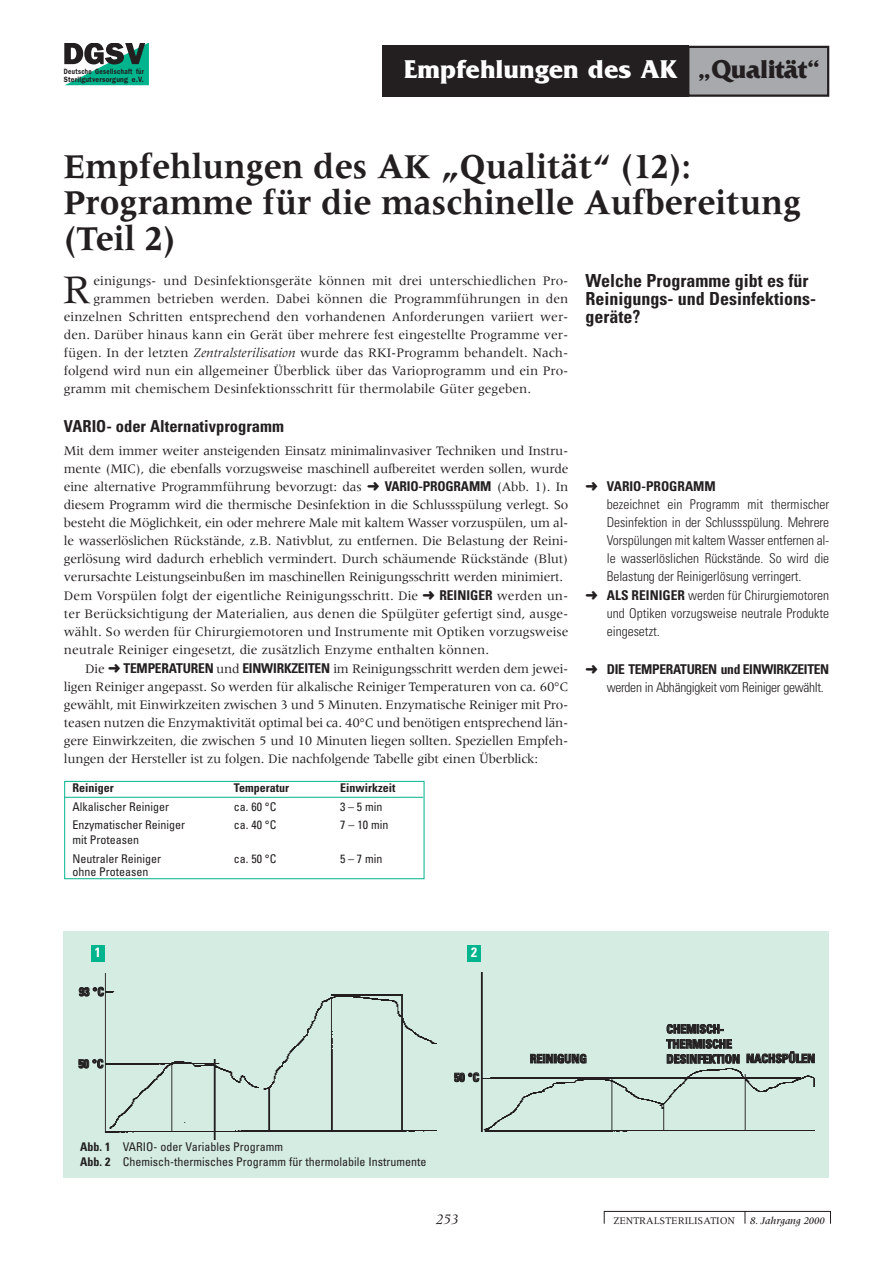
<style>
.page{position:relative;width:893px;height:1263px;background:#fff}
.page>*{position:absolute;margin:0;border:0;box-sizing:border-box;transform-origin:0 0}
.t1{font:41.85px "Meridien";color:#231f20}
.t2{font:700 36px/36px "Meridien";color:#231f20;scale:.9 1}
.t3{font:700 27px "Friz Quadrata";color:#fff}
.t4{font:700 condensed 18px/18px "Univers";color:#231f20}
.t5{font:700 condensed 16.5px "Univers";color:#231f20}
.t6{font:italic 15px "Meridien";color:#231f20}
.t7{font:13.5px/18.1px "Meridien";color:#231f20}
.t8{font:300 condensed 13.5px/18px "Univers";letter-spacing:-.005em;color:#231f20}
.t9{font:700 condensed 13.5px "Univers";color:#fff}
.t10{font:condensed 12px/18.3px "Univers";color:#231f20}
.t11{font:700 condensed 12px/15px "Univers";letter-spacing:-.005em;color:#231f20}
.t12{font:10.5px "Meridien";color:#231f20}
.t13{font:italic 500 10.5px "Meridien";color:#231f20}
.t14{font:600 7.65px/7.6px "Franklin Gothic";letter-spacing:.045em;color:#231f20;scale:.8 1}
.s1{color:#231f20}
.s2{font-style:italic}
.s3{font-family:"Univers";font-weight:700;font-stretch:condensed}
.s4{font-weight:700}
</style>
<div class="page">
<div style="left:64px;top:931px;width:765px;height:247px;background:#d4ece2"></div>
<svg style="left:745px;top:1212px;width:1px;height:12px"></svg>
<svg style="left:604px;top:1212px;width:1px;height:12px"></svg>
<hr style="left:604px;top:1211px;width:226px;height:1px;background:#231f20">
<svg style="left:830px;top:1211px;width:1px;height:13px"></svg>
<svg style="left:64px;top:44px;width:85px;height:41px"></svg>
<div style="left:383px;top:46px;width:306px;height:51px;background:#231f20"></div>
<div style="left:689px;top:48px;width:138px;height:47px;background:#a7a9ac"></div>
<div style="left:687px;top:46px;width:142px;height:51px;border:2px solid #231f20"></div>
<div style="left:64px;top:781px;width:360px;height:98px;border:1px solid #00b48d"></div>
<hr style="left:64px;top:797px;width:359px;height:1px;background:#00b48d">
<img style="left:104px;top:973px;width:332px;height:166px">
<img style="left:481px;top:972px;width:333px;height:159px">
<div style="left:467px;top:945px;width:14px;height:17px;background:#00b48d"></div>
<div style="left:91px;top:945px;width:14px;height:17px;background:#00b48d"></div>
<p class="t14" style="left:64px;top:68px;width:102px">Deutsche Gesellschaft für<br>Sterilgutversorgung e.V.</p>
<h3 class="t3" style="left:404px;top:59px;width:418px">Empfehlungen des AK <span class="s1">„Qualität“</span></h3>
<h2 class="t2" style="left:64px;top:151px;width:821px">Empfehlungen des AK „Qualität“ (12):<br>Programme für die maschinelle Aufbereitung (Teil 2)</h2>
<h1 class="t1" style="left:63px;top:273px;width:29px">R</h1>
<p class="t7" style="left:93px;top:273px;width:476px">einigungs- und Desinfektionsgeräte können mit drei unterschiedlichen Pro-</p>
<h3 class="t4" style="left:585px;top:273px;width:232px">Welche Programme gibt es für<br>Reinigungs- und Desinfektions&shy;geräte?</h3>
<p class="t7" style="left:93px;top:291px;width:476px">grammen betrieben werden. Dabei können die Programmführungen in den</p>
<p class="t7" style="left:64px;top:309px;width:506px">einzelnen Schritten entsprechend den vorhandenen Anforderungen variiert wer-</p>
<p class="t7" style="left:64px;top:327px;width:506px">den. Darüber hinaus kann ein Gerät über mehrere fest eingestellte Programme ver-</p>
<p class="t7" style="left:64px;top:345px;width:506px">fügen. In der letzten <span class="s2">Zentralsterilisation</span> wurde das RKI-Programm behandelt. Nach-</p>
<p class="t7" style="left:64px;top:363px;width:506px">folgend wird nun ein allgemeiner Überblick über das Varioprogramm und ein Pro-</p>
<p class="t7" style="left:64px;top:381px;width:469px">gramm mit chemischem Desinfektionsschritt für thermolabile Güter gegeben.</p>
<p class="t5" style="left:64px;top:420px;width:222px">VARIO- oder Alternativprogramm</p>
<p class="t7" style="left:64px;top:443px;width:506px">Mit dem immer weiter ansteigenden Einsatz minimalinvasiver Techniken und Instru&shy;mente (MIC), die ebenfalls vorzugsweise maschinell aufbereitet werden sollen, wurde eine alternative Programmführung bevorzugt: das ➜ <span class="s3">VARIO-PROGRAMM</span> (Abb. 1). In diesem Programm wird die thermische Desinfektion in die Schlussspülung verlegt. So besteht die Möglichkeit, ein oder mehrere Male mit kaltem Wasser vorzuspülen, um al&shy;le wasserlöslichen Rückstände, z.B. Nativblut, zu entfernen. Die Belastung der Reini&shy;gerlösung wird dadurch erheblich vermindert. Durch schäumende Rückstände (Blut) verursachte Leistungseinbußen im maschinellen Reinigungsschritt werden minimiert.<br>Dem Vorspülen folgt der eigentliche Reinigungsschritt. Die ➜ <span class="s3">REINIGER</span> werden un&shy;ter Berücksichtigung der Materialien, aus denen die Spülgüter gefertigt sind, ausge&shy;wählt. So werden für Chirurgiemotoren und Instrumente mit Optiken vorzugsweise neutrale Reiniger eingesetzt, die zusätzlich Enzyme enthalten können.</p>
<p class="t7" style="left:64px;top:661px;width:506px;text-align:justify;text-indent:21px">Die ➜ <span class="s3">TEMPERATUREN</span> und <span class="s3">EINWIRKZEITEN</span> im Reinigungsschritt werden dem jewei&shy;ligen Reiniger angepasst. So werden für alkalische Reiniger Temperaturen von ca. 60°C gewählt, mit Einwirkzeiten zwischen 3 und 5 Minuten. Enzymatische Reiniger mit Pro&shy;teasen nutzen die Enzymaktivität optimal bei ca. 40°C und benötigen entsprechend län&shy;gere Einwirkzeiten, die zwischen 5 und 10 Minuten liegen sollten. Speziellen Empfeh&shy;lungen der Hersteller ist zu folgen. Die nachfolgende Tabelle gibt einen Überblick:</p>
<p class="t11" style="left:72px;top:782px;width:43px">Reiniger</p>
<p class="t11" style="left:234px;top:782px;width:57px">Temperatur</p>
<p class="t11" style="left:340px;top:782px;width:57px">Einwirkzeit</p>
<p class="t10" style="left:72px;top:798px;width:98px">Alkalischer Reiniger</p>
<p class="t10" style="left:234px;top:798px;width:44px">ca. 60 °C</p>
<p class="t10" style="left:340px;top:798px;width:44px">3 – 5 min</p>
<p class="t10" style="left:72px;top:817px;width:114px">Enzymatischer Reiniger</p>
<p class="t10" style="left:234px;top:817px;width:44px">ca. 40 °C</p>
<p class="t10" style="left:340px;top:817px;width:50px">7 – 10 min</p>
<p class="t10" style="left:72px;top:832px;width:90px">mit Proteasen<br>Neutraler Reiniger</p>
<p class="t8" style="left:607px;top:479px;width:224px;text-indent:-21px">➜ <span class="s4">VARIO-PROGRAMM<br></span>bezeichnet ein Programm mit thermischer Desinfektion in der Schlussspülung. Mehrere Vorspülungen mit kaltem Wasser entfernen al&shy;le wasserlöslichen Rückstände. So wird die Belastung der Reinigerlösung verringert.</p>
<p class="t8" style="left:607px;top:588px;width:224px;text-align:justify;text-indent:-21px">➜ <span class="s4">ALS REINIGER</span> werden für Chirurgiemotoren und Optiken vorzugsweise neutrale Produkte eingesetzt.</p>
<p class="t8" style="left:607px;top:661px;width:224px;text-indent:-21px">➜ <span class="s4">DIE TEMPERATUREN und EINWIRKZEITEN </span>werden in Abhängigkeit vom Reiniger gewählt.</p>
<p class="t10" style="left:234px;top:850px;width:44px">ca. 50 °C</p>
<p class="t10" style="left:340px;top:850px;width:44px">5 – 7 min</p>
<p class="t10" style="left:72px;top:863px;width:78px">ohne Proteasen</p>
<p class="t9" style="left:95px;top:947px;width:7px">1</p>
<p class="t11" style="left:79px;top:985px;width:27px">93 °C</p>
<p class="t11" style="left:78px;top:1057px;width:27px">50 °C</p>
<p class="t9" style="left:471px;top:947px;width:7px">2</p>
<p class="t11" style="left:454px;top:1071px;width:27px">50 °C</p>
<p class="t11" style="left:666px;top:1023px;width:75px">CHEMISCH-<br>THERMISCHE<br>DESINFEKTION</p>
<p class="t11" style="left:530px;top:1052px;width:58px">REINIGUNG</p>
<p class="t11" style="left:746px;top:1052px;width:70px">NACHSPÜLEN</p>
<p class="t10" style="left:80px;top:1141px;width:348px;line-height:15px"><span class="s4">Abb. 1</span> VARIO- oder Variables Programm<br><span class="s4">Abb. 2</span> Chemisch-thermisches Programm für thermolabile Instrumente</p>
<p class="t6" style="left:436px;top:1213px;width:24px">253</p>
<p class="t12" style="left:613px;top:1216px;width:123px">ZENTRALSTERILISATION</p>
<p class="t13" style="left:750px;top:1216px;width:76px">8. Jahrgang 2000</p>
</div>
